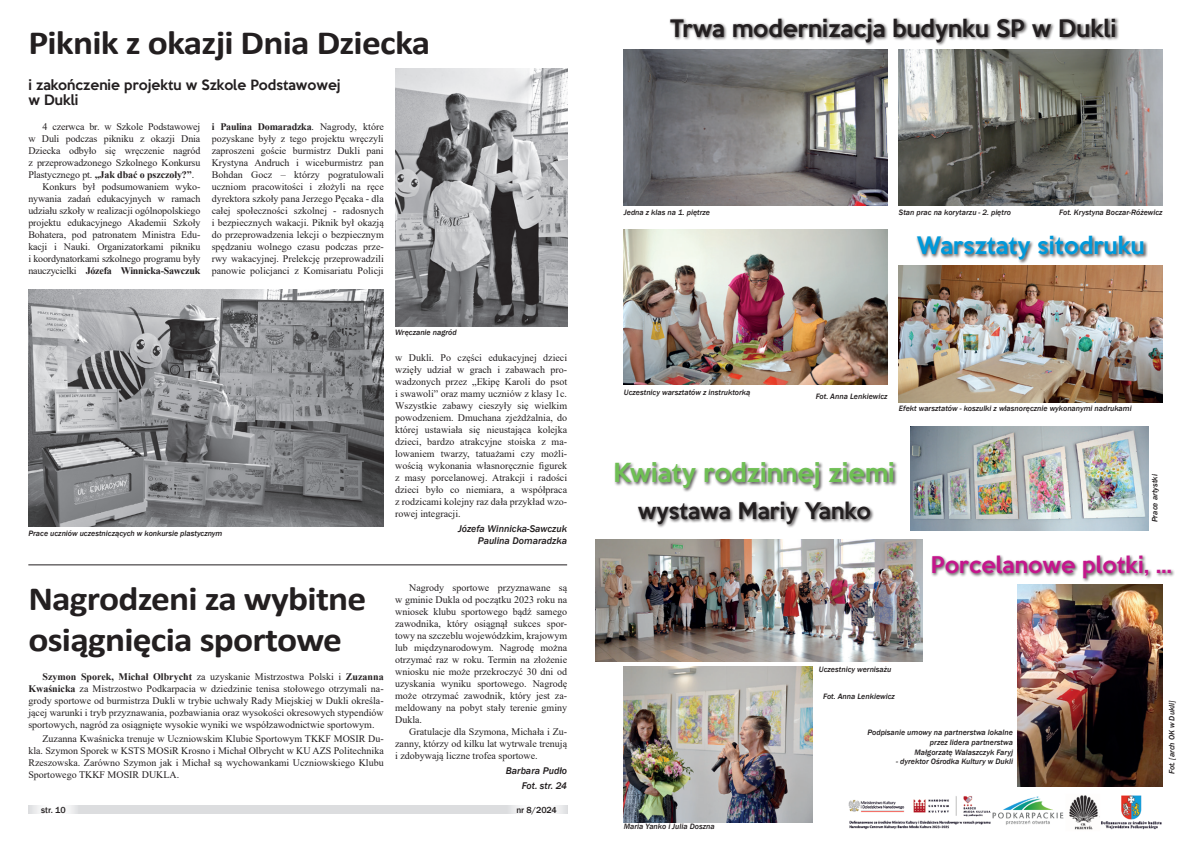
<style>
.page{position:relative;width:1191px;height:842px;background:#fff}
.page>*{position:absolute;margin:0;border:0;box-sizing:border-box;transform-origin:0 0}
.t1{font:700 34px/40.8px "Calibri";letter-spacing:-.02em;color:#231f20;scale:1.1 1}
.t2{font:500 24px "Keep Calm";color:#6fbf54}
.t3{font:500 22px "Keep Calm";color:#231f20}
.t4{font:500 22px "Keep Calm";color:#0099da}
.t5{font:500 21px "Keep Calm";color:#c5168c}
.t6{font:500 21px "Keep Calm";color:#231f20}
.t7{font:500 13px/15.6px "Keep Calm";color:#231f20}
.t8{font:10px/12px "Times New Roman";letter-spacing:-.01em;color:#231f20;text-align:justify}
.t9{font:700 10px "Times New Roman";letter-spacing:-.02em;color:#231f20}
.t10{font:italic 500 10px/14.8px "Franklin Gothic";color:#231f20;text-align:right}
.t11{font:500 9px "Franklin Gothic";color:#231f20}
.t12{font:italic 500 8px/9.6px "Franklin Gothic";color:#231f20;text-align:right}
.s1{font-weight:400}
.s2{font-weight:700}
</style>
<div class="page">
<div style="left:28px;top:805px;width:539px;height:9px;background:#dcdddf"></div>
<svg style="left:33px;top:805px;width:42px;height:9px"></svg>
<svg style="left:512px;top:805px;width:51px;height:9px"></svg>
<div style="left:915px;top:235px;width:233px;height:30px;background:#231f20;opacity:.75"></div>
<div style="left:614px;top:461px;width:284px;height:68px;background:#231f20;opacity:.75"></div>
<div style="left:669px;top:17px;width:450px;height:30px;background:#231f20;opacity:.75"></div>
<img style="left:624px;top:50px;width:263px;height:155px">
<img style="left:899px;top:50px;width:263px;height:155px">
<img style="left:624px;top:230px;width:263px;height:155px">
<img style="left:899px;top:265px;width:263px;height:138px">
<img style="left:910px;top:426px;width:238px;height:104px">
<img style="left:595px;top:539px;width:327px;height:122px">
<img style="left:624px;top:667px;width:188px;height:155px">
<img style="left:848px;top:795px;width:314px;height:35px">
<img style="left:1017px;top:585px;width:145px;height:201px">
<div style="left:931px;top:554px;width:244px;height:29px;background:#231f20;opacity:.75"></div>
<img style="left:395px;top:68px;width:172px;height:258px">
<img style="left:28px;top:290px;width:356px;height:236px">
<hr style="left:28px;top:564px;width:539px;height:1px;background:#231f20">
<h1 class="t1" style="left:28px;top:22px;width:367px">Piknik z okazji Dnia Dziecka</h1>
<h3 class="t7" style="left:28px;top:76px;width:314px">i zakończenie projektu w Szkole Podstawowej w Dukli</h3>
<p class="t8" style="left:43px;top:120px;width:159px">4 czerwca br. w Szkole Podstawowej</p>
<p class="t8" style="left:28px;top:132px;width:173px">w Duli podczas pikniku z okazji Dnia</p>
<p class="t8" style="left:28px;top:144px;width:173px">Dziecka odbyło się wręczenie nagród</p>
<p class="t8" style="left:28px;top:156px;width:173px">z przeprowadzonego Szkolnego Konkursu</p>
<p class="t9" style="left:28px;top:167px;width:167px"><span class="s1">Plastycznego pt.</span> „Jak dbać o pszczoły?”<span class="s1">.</span></p>
<p class="t8" style="left:43px;top:180px;width:159px">Konkurs był podsumowaniem wyko-</p>
<p class="t8" style="left:28px;top:192px;width:173px">nywania zadań edukacyjnych w ramach</p>
<p class="t8" style="left:28px;top:204px;width:173px">udziału szkoły w realizacji ogólnopolskiego</p>
<p class="t8" style="left:28px;top:216px;width:173px">projektu edukacyjnego Akademii Szkoły</p>
<p class="t8" style="left:28px;top:228px;width:173px">Bohatera, pod patronatem Ministra Edu-</p>
<p class="t8" style="left:28px;top:240px;width:173px">kacji i Nauki. Organizatorkami pikniku</p>
<p class="t8" style="left:28px;top:252px;width:173px">i koordynatorkami szkolnego programu były</p>
<p class="t9" style="left:28px;top:263px;width:173px"><span class="s1">nauczycielki</span> Józefa Winnicka-Sawczuk</p>
<p class="t8" style="left:212px;top:120px;width:173px"><span class="s2">i Paulina Domaradzka</span>. Nagrody, które pozyskane były z tego projektu wręczyli zaproszeni goście burmistrz Dukli pani Krystyna Andruch i wiceburmistrz pan Bohdan Gocz – którzy pogratulowali uczniom pracowitości i złożyli na ręce dyrektora szkoły pana Jerzego Pęcaka - dla całej społeczności szkolnej - radosnych i bezpiecznych wakacji. Piknik był okazją do przeprowadzenia lekcji o bezpiecznym spędzaniu wolnego czasu podczas prze&shy;rwy wakacyjnej. Prelekcję przeprowadzili panowie policjanci z Komisariatu Policji</p>
<p class="t12" style="left:28px;top:528px;width:196px">Prace uczniów uczestniczących w konkursie plastycznym</p>
<p class="t12" style="left:395px;top:328px;width:63px">Wręczanie nagród</p>
<p class="t8" style="left:395px;top:351px;width:173px">w Dukli. Po części edukacyjnej dzieci wzięły udział w grach i zabawach pro&shy;wadzonych przez „Ekipę Karoli do psot i swawoli” oraz mamy uczniów z klasy 1c.<br>Wszystkie zabawy cieszyły się wielkim powodzeniem. Dmuchana zjeżdżalnia, do której ustawiała się nieustająca kolejka dzieci, bardzo atrakcyjne stoiska z ma&shy;lowaniem twarzy, tatuażami czy możli&shy;wością wykonania własnoręcznie figurek z masy porcelanowej. Atrakcji i radości dzieci było co niemiara, a współpraca z rodzicami kolejny raz dała przykład wzo&shy;rowej integracji.</p>
<p class="t10" style="left:458px;top:523px;width:111px;line-height:12px">Józefa Winnicka-Sawczuk<br>Paulina Domaradzka</p>
<h1 class="t1" style="left:28px;top:578px;width:309px">Nagrodzeni za wybitne osiągnięcia sportowe</h1>
<p class="t8" style="left:28px;top:670px;width:357px;text-indent:14px"><span class="s2">Szymon Sporek, Michał Olbrycht</span> za uzyskanie Mistrzostwa Polski i <span class="s2">Zuzanna Kwaśnicka</span> za Mistrzostwo Podkarpacia w dziedzinie tenisa stołowego otrzymali na&shy;grody sportowe od burmistrza Dukli w trybie uchwały Rady Miejskiej w Dukli określa&shy;jącej warunki i tryb przyznawania, pozbawiania oraz wysokości okresowych stypendiów sportowych, nagród za osiągnięte wysokie wyniki we współzawodnictwie sportowym.</p>
<p class="t8" style="left:28px;top:733px;width:357px;text-indent:14px">Zuzanna Kwaśnicka trenuje w Uczniowskim Klubie Sportowym TKKF MOSIR Du&shy;kla. Szymon Sporek w KSTS MOSiR Krosno i Michał Olbrycht w KU AZS Politechnika Rzeszowska. Zarówno Szymon jak i Michał są wychowankami Uczniowskiego Klubu Sportowego TKKF MOSIR DUKLA.</p>
<p class="t8" style="left:395px;top:581px;width:173px;text-indent:14px">Nagrody sportowe przyznawane są w gminie Dukla od początku 2023 roku na wniosek klubu sportowego bądź samego zawodnika, który osiągnął sukces spor&shy;towy na szczeblu wojewódzkim, krajowym lub międzynarodowym. Nagrodę można otrzymać raz w roku. Termin na złożenie wniosku nie może przekroczyć 30 dni od uzyskania wyniku sportowego. Nagrodę może otrzymać zawodnik, który jest za&shy;meldowany na pobyt stały terenie gminy Dukla.</p>
<p class="t8" style="left:395px;top:725px;width:173px;text-indent:14px">Gratulacje dla Szymona, Michała i Zu&shy;zanny, którzy od kilku lat wytrwale trenują i zdobywają liczne trofea sportowe.</p>
<p class="t10" style="left:506px;top:763px;width:63px">Barbara Pudło<br>Fot. str. 24</p>
<p class="t11" style="left:41px;top:804px;width:26px">str. 10</p>
<p class="t11" style="left:516px;top:804px;width:42px">nr 8/2024</p>
<h3 class="t3" style="left:670px;top:9px;width:448px">Trwa modernizacja budynku SP w Dukli</h3>
<p class="t12" style="left:624px;top:208px;width:88px">Jedna z klas na 1. piętrze</p>
<p class="t12" style="left:624px;top:387px;width:128px">Uczestnicy warsztatów z instruktorką</p>
<p class="t12" style="left:899px;top:208px;width:114px">Stan prac na korytarzu - 2. piętro</p>
<p class="t12" style="left:1059px;top:208px;width:105px">Fot. Krystyna Boczar-Różewicz</p>
<h3 class="t4" style="left:916px;top:227px;width:229px">Warsztaty sitodruku</h3>
<p class="t12" style="left:815px;top:391px;width:73px">Fot. Anna Lenkiewicz</p>
<p class="t12" style="left:899px;top:404px;width:234px">Efekt warsztatów - koszulki z własnoręcznie wykonanymi nadrukami</p>
<h2 class="t2" style="left:613px;top:452px;width:283px">Kwiaty rodzinnej ziemi</h2>
<h3 class="t6" style="left:637px;top:492px;width:235px">wystawa Mariy Yanko</h3>
<p class="t12" style="left:819px;top:665px;width:74px">Uczestnicy wernisażu</p>
<p class="t12" style="left:1150px;top:522px;width:50px;rotate:-90deg">Prace artystki</p>
<h3 class="t5" style="left:931px;top:547px;width:242px">Porcelanowe plotki, ...</h3>
<p class="t12" style="left:624px;top:822px;width:92px">Maria Yanko i Julia Doszna</p>
<p class="t12" style="left:823px;top:692px;width:73px">Fot. Anna Lenkiewicz</p>
<p class="t12" style="left:867px;top:728px;width:147px">Podpisanie umowy na partnerstwa lokalne przez lidera partnerstwa<br>Małgorzatę Walaszczyk Faryj</p>
<p class="t12" style="left:896px;top:757px;width:118px">- dyrektor Ośrodka Kultury w Dukli</p>
<p class="t12" style="left:1167px;top:774px;width:76px;rotate:-90deg">Fot. [arch OK w Dukli]</p>
</div>
